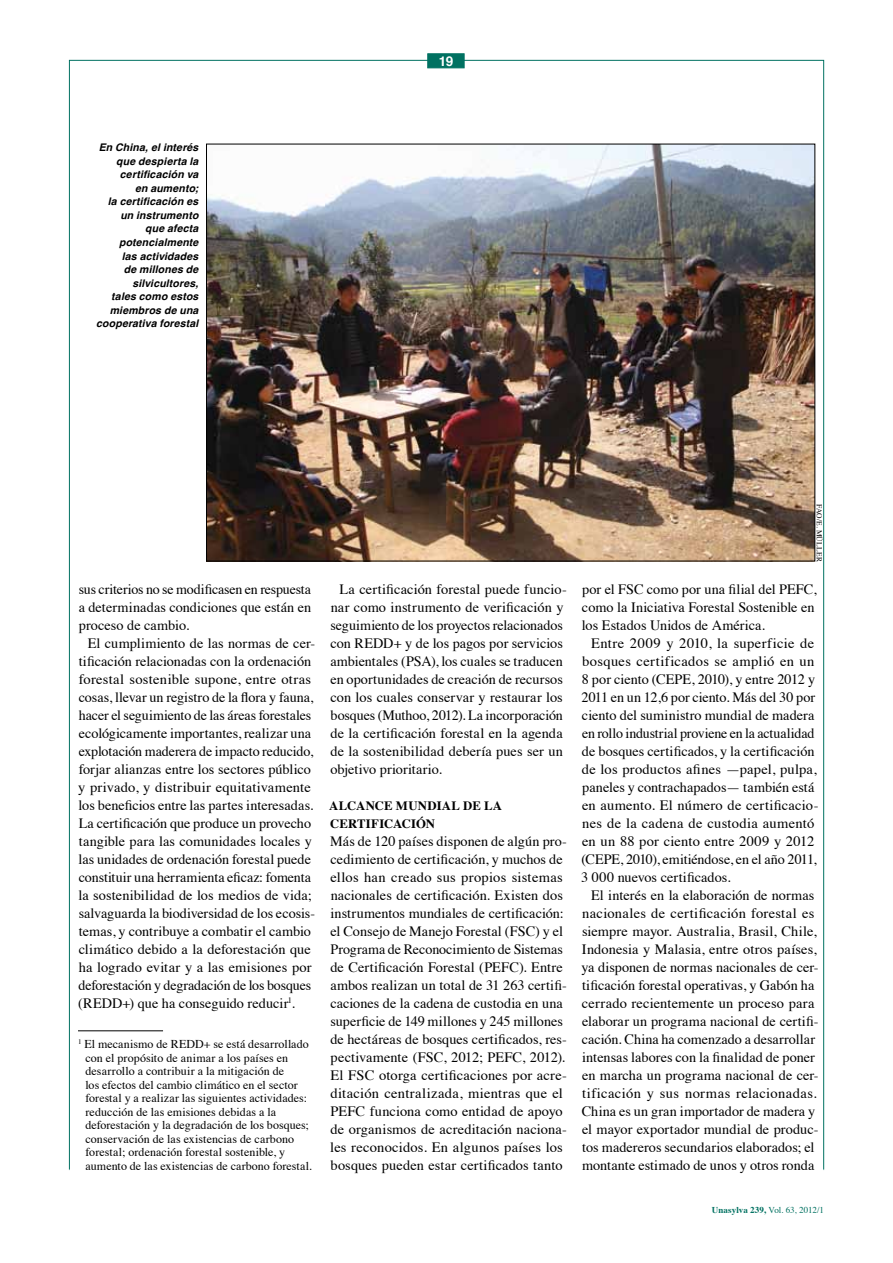
<style>
.page{position:relative;width:893px;height:1263px;background:#fff}
.page>*{position:absolute;margin:0;border:0;box-sizing:border-box;transform-origin:0 0}
.t1{font:14.25px/18px "Times";letter-spacing:.005em;color:#000}
.t2{font:700 13.5px "Helvetica";color:#fff}
.t3{font:700 12.75px/18px "Times";letter-spacing:.01em;color:#000}
.t4{font:12px/13.5px "Times";letter-spacing:.005em;color:#000}
.t5{font:italic 700 10.5px/13.5px "Helvetica";letter-spacing:.015em;color:#000;text-align:right}
.t6{font:9px "Times";letter-spacing:-.005em;color:#007161}
.t7{font:7.5px "Times";letter-spacing:.025em;color:#000}
.s1{font-weight:700}
</style>
<div class="page">
<div style="left:428px;top:54px;width:36px;height:14px;background:#007161;border:1px solid #007161"></div>
<hr style="left:78px;top:1030px;width:85px;height:1px;background:#000">
<img style="left:208px;top:146px;width:605px;height:413px">
<p class="t5" style="left:96px;top:141px;width:104px">En China, el interés que despierta la certificación va<br>en aumento;<br>la certificación es un instrumento<br>que afecta potencialmente<br>las actividades<br>de millones de silvicultores,<br>tales como estos miembros de una cooperativa forestal</p>
<p class="t2" style="left:439px;top:50px;width:16px">19</p>
<p class="t1" style="left:79px;top:579px;width:234px;text-align:justify">sus criterios no se modificasen en respuesta a determinadas condiciones que están en proceso de cambio.</p>
<p class="t1" style="left:78px;top:633px;width:239px;text-indent:10px">El cumplimiento de las normas de cer&shy;tificación relacionadas con la ordenación forestal sostenible supone, entre otras cosas, llevar un registro de la flora y fauna, hacer el seguimiento de las áreas forestales ecológicamente importantes, realizar una explotación maderera de impacto reducido, forjar alianzas entre los sectores público y privado, y distribuir equitativamente los beneficios entre las partes interesadas.<br>La certificación que produce un provecho tangible para las comunidades locales y las unidades de ordenación forestal puede constituir una herramienta eficaz: fomenta la sostenibilidad de los medios de vida; salvaguarda la biodiversidad de los ecosis&shy;temas, y contribuye a combatir el cambio climático debido a la deforestación que ha logrado evitar y a las emisiones por deforestación y degradación de los bosques (REDD+) que ha conseguido reducir<sup>1</sup>.</p>
<p class="t4" style="left:85px;top:1036px;width:228px;text-indent:-7px"><sup>1</sup> El mecanismo de REDD+ se está desarrollado con el propósito de animar a los países en desarrollo a contribuir a la mitigación de<br>los efectos del cambio climático en el sector forestal y a realizar las siguientes actividades: reducción de las emisiones debidas a la deforestación y la degradación de los bosques; conservación de las existencias de carbono forestal; ordenación forestal sostenible, y aumento de las existencias de carbono forestal.</p>
<p class="t1" style="left:330px;top:579px;width:238px;text-indent:9px">La certificación forestal puede funcio&shy;nar como instrumento de verificación y seguimiento de los proyectos relacionados con REDD+ y de los pagos por servicios ambientales (PSA), los cuales se traducen en oportunidades de creación de recursos con los cuales conservar y restaurar los bosques (Muthoo, 2012). La incorporación de la certificación forestal en la agenda de la sostenibilidad debería pues ser un objetivo prioritario.</p>
<p class="t3" style="left:329px;top:795px;width:174px">ALCANCE MUNDIAL DE LA<br>CERTIFICACIÓN</p>
<p class="t1" style="left:330px;top:831px;width:238px">Más de 120 países disponen de algún pro&shy;cedimiento de certificación, y muchos de ellos han creado sus propios sistemas nacionales de certificación. Existen dos instrumentos mundiales de certificación: el Consejo de Manejo Forestal (FSC) y el Programa de Reconocimiento de Sistemas de Certificación Forestal (PEFC). Entre ambos realizan un total de 31 263 certifi&shy;caciones de la cadena de custodia en una superficie de 149 millones y 245 millones de hectáreas de bosques certificados, res&shy;pectivamente (FSC, 2012; PEFC, 2012).<br>El FSC otorga certificaciones por acre&shy;ditación centralizada, mientras que el PEFC funciona como entidad de apoyo de organismos de acreditación naciona&shy;les reconocidos. En algunos países los bosques pueden estar certificados tanto</p>
<p class="t7" style="left:826px;top:504px;width:59px;rotate:90deg">FAO/E. MÜLLER</p>
<p class="t1" style="left:582px;top:579px;width:236px">por el FSC como por una filial del PEFC, como la Iniciativa Forestal Sostenible en los Estados Unidos de América.</p>
<p class="t1" style="left:581px;top:633px;width:239px;text-indent:10px">Entre 2009 y 2010, la superficie de bosques certificados se amplió en un 8 por ciento (CEPE, 2010), y entre 2012 y 2011 en un 12,6 por ciento. Más del 30 por ciento del suministro mundial de madera en rollo industrial proviene en la actualidad de bosques certificados, y la certificación de los productos afines —papel, pulpa, paneles y contrachapados— también está en aumento. El número de certificacio&shy;nes de la cadena de custodia aumentó en un 88 por ciento entre 2009 y 2012 (CEPE, 2010), emitiéndose, en el año 2011, 3 000 nuevos certificados.</p>
<p class="t1" style="left:581px;top:885px;width:239px;text-align:center">El interés en la elaboración de normas nacionales de certificación forestal es siempre mayor. Australia, Brasil, Chile, Indonesia y Malasia, entre otros países, ya disponen de normas nacionales de cer&shy;tificación forestal operativas, y Gabón ha cerrado recientemente un proceso para elaborar un programa nacional de certifi&shy;cación. China ha comenzado a desarrollar intensas labores con la finalidad de poner en marcha un programa nacional de cer&shy;tificación y sus normas relacionadas.<br>China es un gran importador de madera y el mayor exportador mundial de produc&shy;tos madereros secundarios elaborados; el montante estimado de unos y otros ronda</p>
<p class="t6" style="left:712px;top:1201px;width:114px"><span class="s1">Unasylva 239,</span> Vol. 63, 2012/1</p>
</div>
